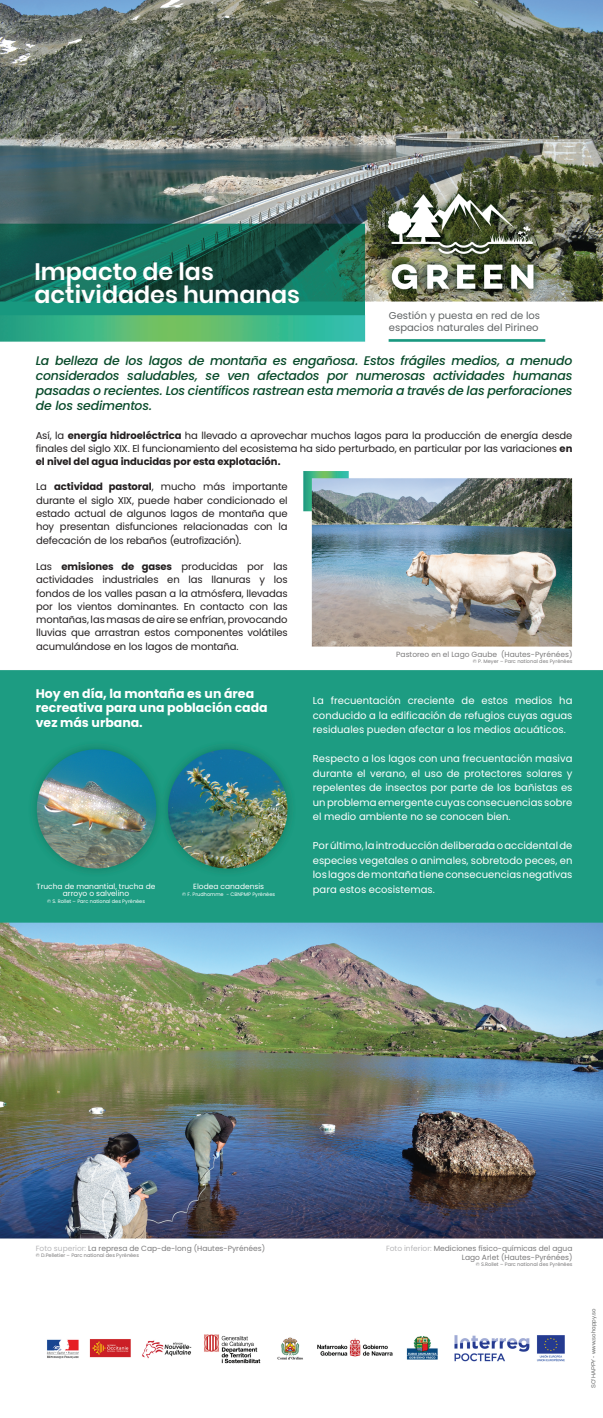
<style>
.page{position:relative;width:603px;height:1418px;background:#fff}
.page>*{position:absolute;margin:0;border:0;box-sizing:border-box;transform-origin:0 0}
.t1{font:600 23.75px/22.5px "Poppins";color:#fff}
.t2{font:italic 500 12.5px/15px "Poppins";letter-spacing:-.015em;color:#094b2b;text-align:justify}
.t3{font:700 12.5px/14.5px "Poppins";color:#fff}
.t4{font:10px/13.2px "Poppins";letter-spacing:-.01em;color:#231f20;text-align:justify}
.t5{font:10px/14.5px "Poppins";color:#fff;text-align:justify}
.t6{font:10px/12px "Poppins";color:#606465}
.t7{font:7.5px/9px "Poppins";color:#7b7a7b;text-align:right}
.t8{font:7.5px/7px "Poppins";color:#fff;text-align:center}
.t9{font:6px "Questrial";color:#5b5d5d}
.t10{font:5px "Poppins";color:#7b7a7b}
.t11{font:5px "Poppins";color:#fff}
.s1{font-weight:700}
.s2{color:#b6b6b8}
</style>
<div class="page">
<img style="left:0;top:0;width:602px;height:1364px">
<h1 class="t1" style="left:35px;top:260px;width:267px">Impacto de las actividades humanas</h1>
<p class="t6" style="left:389px;top:310px;width:153px">Gestión y puesta en red de los espacios naturales del Pirineo</p>
<p class="t2" style="left:36px;top:353px;width:538px">La belleza de los lagos de montaña es engañosa. Estos frágiles medios, a menudo considerados saludables, se ven afectados por numerosas actividades humanas pasadas o recientes. Los científicos rastrean esta memoria a través de las perforaciones de los sedimentos.</p>
<p class="t4" style="left:36px;top:428px;width:538px">Así, la <span class="s1">energía hidroeléctrica</span> ha llevado a aprovechar muchos lagos para la producción de energía desde finales del siglo XIX. El funcionamiento del ecosistema ha sido perturbado, en particular por las variaciones <span class="s1">en el nivel del agua inducidas por esta explotación.</span></p>
<p class="t4" style="left:36px;top:480px;width:253px">La <span class="s1">actividad pastoral</span>, mucho más importante durante el siglo XIX, puede haber condicionado el estado actual de algunos lagos de montaña que hoy presentan disfunciones relacionadas con la defecación de los rebaños (eutrofización).</p>
<p class="t4" style="left:36px;top:560px;width:253px">Las <span class="s1">emisiones de gases</span> producidas por las actividades industriales en las llanuras y los fondos de los valles pasan a la atmósfera, llevadas por los vientos dominantes. En contacto con las montañas, las masas de aire se enfrían, provocando lluvias que arrastran estos componentes volátiles acumulándose en los lagos de montaña.</p>
<p class="t7" style="left:396px;top:650px;width:177px">Pastoreo en el Lago Gaube (Hautes-Pyrénées)</p>
<p class="t10" style="left:472px;top:658px;width:101px">© P. Meyer – Parc national des Pyrénées</p>
<p class="t5" style="left:313px;top:693px;width:261px">La frecuentación creciente de estos medios ha conducido a la edificación de refugios cuyas aguas residuales pueden afectar a los medios acuáticos.</p>
<p class="t5" style="left:313px;top:751px;width:261px">Respecto a los lagos con una frecuentación masiva durante el verano, el uso de protectores solares y repelentes de insectos por parte de los bañistas es un problema emergente cuyas consecuencias sobre el medio ambiente no se conocen bien.</p>
<p class="t5" style="left:313px;top:838px;width:261px">Por último, la introducción deliberada o accidental de especies vegetales o animales, sobretodo peces, en los lagos de montaña tiene consecuencias negativas para estos ecosistemas.</p>
<p class="t3" style="left:36px;top:686px;width:233px">Hoy en día, la montaña es un área recreativa para una población cada vez más urbana.</p>
<p class="t8" style="left:37px;top:882px;width:120px">Trucha de manantial, trucha de arroyo o salvelino</p>
<p class="t11" style="left:47px;top:898px;width:99px">© S. Rollet – Parc national des Pyrénées</p>
<p class="t8" style="left:193px;top:882px;width:72px">Elodea canadensis</p>
<p class="t11" style="left:182px;top:891px;width:94px">© F. Prudhomme - CBNPMP Pyrénées</p>
<p class="t7" style="left:36px;top:1244px;width:231px"><span class="s2">Foto superior:</span> La represa de Cap-de-long (Hautes-Pyrénées)</p>
<p class="t10" style="left:36px;top:1252px;width:105px">© D.Pelletier – Parc national des Pyrénées</p>
<p class="t7" style="left:386px;top:1244px;width:188px"><span class="s2">Foto inferior:</span> Mediciones físico-químicas del agua<br>Lago Arlet (Hautes-Pyrénées)</p>
<p class="t10" style="left:475px;top:1261px;width:98px">© S.Rollet – Parc national des Pyrénées</p>
<p class="t9" style="left:590px;top:1387px;width:80px;rotate:-90deg">SO’HAPPY - www.sohappy.so</p>
</div>
